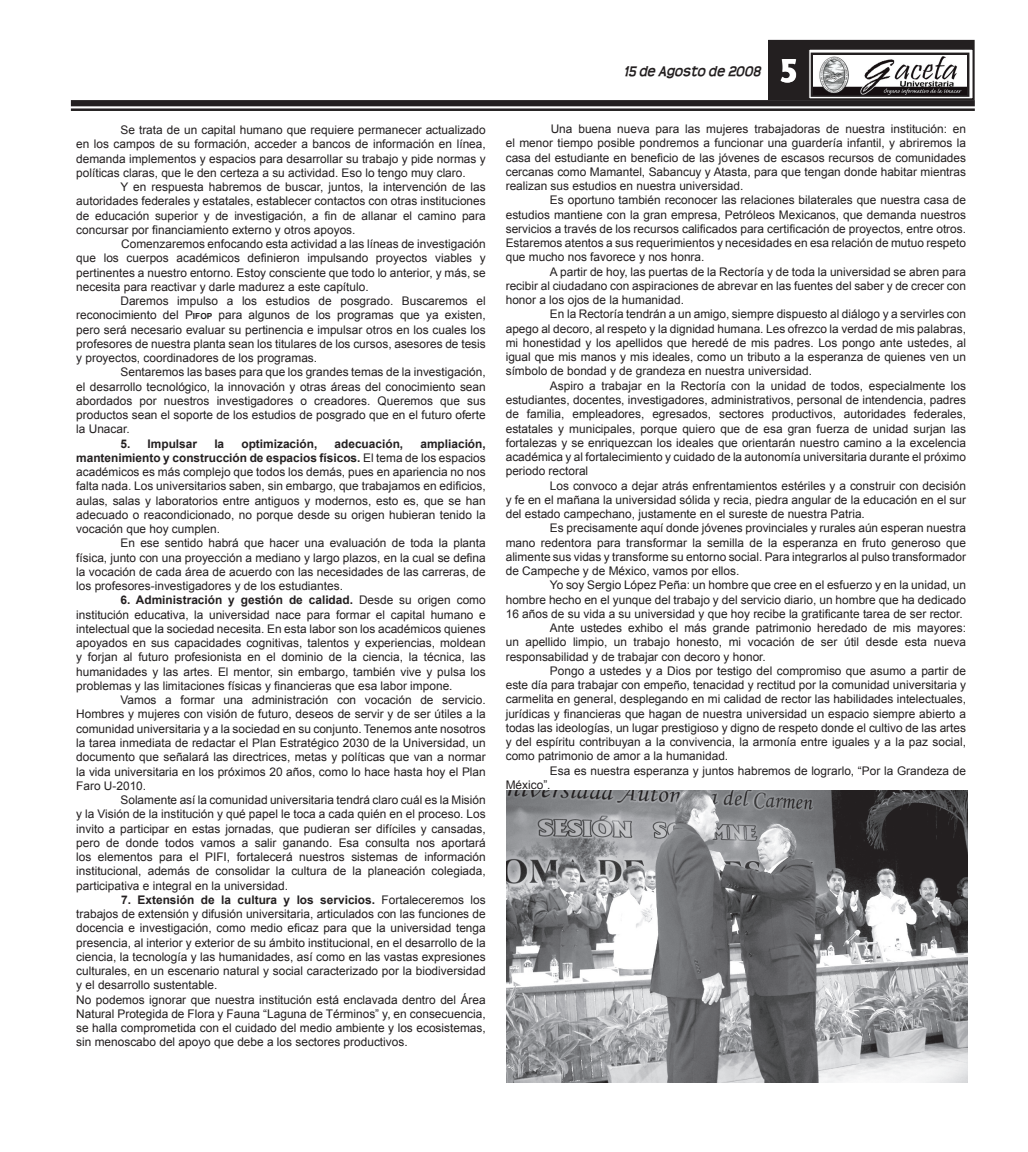
<style>
.page{position:relative;width:1028px;height:1152px;background:#fff}
.page>*{position:absolute;margin:0;border:0;box-sizing:border-box;transform-origin:0 0}
.t1{font:italic 700 15px "Teen";color:#231f20}
.t2{font:11.88px/14.2px "Arial";color:#231f20;text-align:justify}
.t3{font:700 11.88px "Arial";color:#231f20}
.s1{font-weight:700;font-size:8.25px}
.s2{font-weight:700}
.s3{font-family:"Albertus";font-weight:800;font-style:normal;font-size:30px;color:#fff}
</style>
<div class="page">
<div style="left:71px;top:100px;width:903px;height:6px;background:#231f20"></div>
<hr style="left:71px;top:108px;width:903px;height:3px;background:#231f20">
<div style="left:768px;top:40px;width:206px;height:59px;background:#231f20"></div>
<div style="left:808px;top:49px;width:165px;height:50px;background:linear-gradient(to right,#fff,#fff)"></div>
<div style="left:808px;top:48px;width:165px;height:52px;border:1px solid #231f20"></div>
<div style="left:810px;top:53px;width:159px;height:44px;border:2px solid #231f20"></div>
<img style="left:813px;top:55px;width:154px;height:40px">
<svg style="left:780px;top:60px;width:16px;height:23px"></svg>
<img style="left:506px;top:790px;width:461px;height:293px">
<p class="t2" style="left:76px;top:123px;width:411px;text-indent:44px">Se trata de un capital humano que requiere permanecer actualizado en los campos de su formación, acceder a bancos de información en línea, demanda implementos y espacios para desarrollar su trabajo y pide normas y políticas claras, que le den certeza a su actividad. Eso lo tengo muy claro.</p>
<p class="t2" style="left:76px;top:180px;width:411px;text-indent:44px">Y en respuesta habremos de buscar, juntos, la intervención de las autoridades federales y estatales, establecer contactos con otras instituciones de educación superior y de investigación, a fin de allanar el camino para concursar por financiamiento externo y otros apoyos.</p>
<p class="t2" style="left:76px;top:237px;width:411px;text-indent:45px">Comenzaremos enfocando esta actividad a las líneas de investigación que los cuerpos académicos definieron impulsando proyectos viables y pertinentes a nuestro entorno. Estoy consciente que todo lo anterior, y más, se necesita para reactivar y darle madurez a este capítulo.</p>
<p class="t2" style="left:76px;top:294px;width:411px;text-indent:44px">Daremos impulso a los estudios de posgrado. Buscaremos el reconocimiento del P<span class="s1">IFOP</span> para algunos de los programas que ya existen, pero será necesario evaluar su pertinencia e impulsar otros en los cuales los profesores de nuestra planta sean los titulares de los cursos, asesores de tesis y proyectos, coordinadores de los programas.</p>
<p class="t2" style="left:76px;top:365px;width:411px;text-indent:44px">Sentaremos las bases para que los grandes temas de la investigación, el desarrollo tecnológico, la innovación y otras áreas del conocimiento sean abordados por nuestros investigadores o creadores. Queremos que sus productos sean el soporte de los estudios de posgrado que en el futuro oferte la Unacar.</p>
<p class="t3" style="left:120px;top:435px;width:78px">5. Impulsar</p>
<p class="t3" style="left:214px;top:435px;width:11px">la</p>
<p class="t3" style="left:241px;top:435px;width:77px">optimización,</p>
<p class="t3" style="left:334px;top:435px;width:70px">adecuación,</p>
<p class="t2" style="left:76px;top:436px;width:411px;text-indent:344px"><span class="s2">ampliación, mantenimiento y construcción de espacios físicos.</span> El tema de los espacios académicos es más complejo que todos los demás, pues en apariencia no nos falta nada. Los universitarios saben, sin embargo, que trabajamos en edificios, aulas, salas y laboratorios entre antiguos y modernos, esto es, que se han adecuado o reacondicionado, no porque desde su origen hubieran tenido la vocación que hoy cumplen.</p>
<p class="t2" style="left:76px;top:536px;width:411px;text-indent:44px">En ese sentido habrá que hacer una evaluación de toda la planta física, junto con una proyección a mediano y largo plazos, en la cual se defina la vocación de cada área de acuerdo con las necesidades de las carreras, de los profesores-investigadores y de los estudiantes.</p>
<p class="t2" style="left:76px;top:593px;width:411px;text-indent:44px"><span class="s2">6. Administración y gestión de calidad.</span> Desde su origen como institución educativa, la universidad nace para formar el capital humano e intelectual que la sociedad necesita. En esta labor son los académicos quienes apoyados en sus capacidades cognitivas, talentos y experiencias, moldean y forjan al futuro profesionista en el dominio de la ciencia, la técnica, las humanidades y las artes. El mentor, sin embargo, también vive y pulsa los problemas y las limitaciones físicas y financieras que esa labor impone.</p>
<p class="t2" style="left:76px;top:693px;width:411px;text-indent:44px">Vamos a formar una administración con vocación de servicio.<br>Hombres y mujeres con visión de futuro, deseos de servir y de ser útiles a la comunidad universitaria y a la sociedad en su conjunto. Tenemos ante nosotros la tarea inmediata de redactar el Plan Estratégico 2030 de la Universidad, un documento que señalará las directrices, metas y políticas que van a normar la vida universitaria en los próximos 20 años, como lo hace hasta hoy el Plan Faro U-2010.</p>
<p class="t2" style="left:76px;top:793px;width:411px;text-indent:44px">Solamente así la comunidad universitaria tendrá claro cuál es la Misión y la Visión de la institución y qué papel le toca a cada quién en el proceso. Los invito a participar en estas jornadas, que pudieran ser difíciles y cansadas, pero de donde todos vamos a salir ganando. Esa consulta nos aportará los elementos para el PIFI, fortalecerá nuestros sistemas de información institucional, además de consolidar la cultura de la planeación colegiada, participativa e integral en la universidad.</p>
<p class="t2" style="left:76px;top:892px;width:411px;text-align:left;text-indent:45px"><span class="s2">7. Extensión de la cultura y los servicios.</span> Fortaleceremos los trabajos de extensión y difusión universitaria, articulados con las funciones de docencia e investigación, como medio eficaz para que la universidad tenga presencia, al interior y exterior de su ámbito institucional, en el desarrollo de la ciencia, la tecnología y las humanidades, así como en las vastas expresiones culturales, en un escenario natural y social caracterizado por la biodiversidad y el desarrollo sustentable.<br>No podemos ignorar que nuestra institución está enclavada dentro del Área Natural Protegida de Flora y Fauna “Laguna de Términos” y, en consecuencia, se halla comprometida con el cuidado del medio ambiente y los ecosistemas, sin menoscabo del apoyo que debe a los sectores productivos.</p>
<p class="t1" style="left:624px;top:63px;width:176px">15 de Agosto de 2008 <span class="s3">25</span></p>
<p class="t2" style="left:506px;top:122px;width:462px;text-indent:45px">Una buena nueva para las mujeres trabajadoras de nuestra institución: en el menor tiempo posible pondremos a funcionar una guardería infantil, y abriremos la casa del estudiante en beneficio de las jóvenes de escasos recursos de comunidades cercanas como Mamantel, Sabancuy y Atasta, para que tengan donde habitar mientras realizan sus estudios en nuestra universidad.</p>
<p class="t2" style="left:506px;top:193px;width:462px;text-indent:44px">Es oportuno también reconocer las relaciones bilaterales que nuestra casa de estudios mantiene con la gran empresa, Petróleos Mexicanos, que demanda nuestros servicios a través de los recursos calificados para certificación de proyectos, entre otros.<br>Estaremos atentos a sus requerimientos y necesidades en esa relación de mutuo respeto que mucho nos favorece y nos honra.</p>
<p class="t2" style="left:506px;top:264px;width:462px;text-indent:44px">A partir de hoy, las puertas de la Rectoría y de toda la universidad se abren para recibir al ciudadano con aspiraciones de abrevar en las fuentes del saber y de crecer con honor a los ojos de la humanidad.</p>
<p class="t2" style="left:506px;top:307px;width:462px;text-indent:44px">En la Rectoría tendrán a un amigo, siempre dispuesto al diálogo y a servirles con apego al decoro, al respeto y la dignidad humana. Les ofrezco la verdad de mis palabras, mi honestidad y los apellidos que heredé de mis padres. Los pongo ante ustedes, al igual que mis manos y mis ideales, como un tributo a la esperanza de quienes ven un símbolo de bondad y de grandeza en nuestra universidad.</p>
<p class="t2" style="left:506px;top:378px;width:462px;text-indent:44px">Aspiro a trabajar en la Rectoría con la unidad de todos, especialmente los estudiantes, docentes, investigadores, administrativos, personal de intendencia, padres de familia, empleadores, egresados, sectores productivos, autoridades federales, estatales y municipales, porque quiero que de esa gran fuerza de unidad surjan las fortalezas y se enriquezcan los ideales que orientarán nuestro camino a la excelencia académica y al fortalecimiento y cuidado de la autonomía universitaria durante el próximo periodo rectoral</p>
<p class="t2" style="left:506px;top:478px;width:462px;text-indent:44px">Los convoco a dejar atrás enfrentamientos estériles y a construir con decisión y fe en el mañana la universidad sólida y recia, piedra angular de la educación en el sur del estado campechano, justamente en el sureste de nuestra Patria.</p>
<p class="t2" style="left:506px;top:521px;width:462px;text-indent:44px">Es precisamente aquí donde jóvenes provinciales y rurales aún esperan nuestra mano redentora para transformar la semilla de la esperanza en fruto generoso que alimente sus vidas y transforme su entorno social. Para integrarlos al pulso transformador de Campeche y de México, vamos por ellos.</p>
<p class="t2" style="left:550px;top:578px;width:417px">Yo soy Sergio López Peña: un hombre que cree en el esfuerzo y en la unidad, un</p>
<p class="t2" style="left:506px;top:592px;width:462px">hombre hecho en el yunque del trabajo y del servicio diario, un hombre que ha dedicado</p>
<p class="t2" style="left:506px;top:606px;width:458px">16 años de su vida a su universidad y que hoy recibe la gratificante tarea de ser rector.</p>
<p class="t2" style="left:550px;top:621px;width:417px">Ante ustedes exhibo el más grande patrimonio heredado de mis mayores:</p>
<p class="t2" style="left:506px;top:635px;width:462px">un apellido limpio, un trabajo honesto, mi vocación de ser útil desde esta nueva</p>
<p class="t2" style="left:506px;top:649px;width:262px">responsabilidad y de trabajar con decoro y honor.</p>
<p class="t2" style="left:550px;top:663px;width:417px">Pongo a ustedes y a Dios por testigo del compromiso que asumo a partir de</p>
<p class="t2" style="left:506px;top:678px;width:462px">este día para trabajar con empeño, tenacidad y rectitud por la comunidad universitaria y</p>
<p class="t2" style="left:506px;top:692px;width:462px">carmelita en general, desplegando en mi calidad de rector las habilidades intelectuales,</p>
<p class="t2" style="left:506px;top:706px;width:462px">jurídicas y financieras que hagan de nuestra universidad un espacio siempre abierto a</p>
<p class="t2" style="left:506px;top:720px;width:462px">todas las ideologías, un lugar prestigioso y digno de respeto donde el cultivo de las artes</p>
<p class="t2" style="left:506px;top:735px;width:462px">y del espíritu contribuyan a la convivencia, la armonía entre iguales y a la paz social,</p>
<p class="t2" style="left:506px;top:749px;width:224px">como patrimonio de amor a la humanidad.</p>
<p class="t2" style="left:550px;top:763px;width:417px">Esa es nuestra esperanza y juntos habremos de lograrlo, “Por la Grandeza de</p>
<p class="t2" style="left:506px;top:777px;width:46px">México”.</p>
</div>
